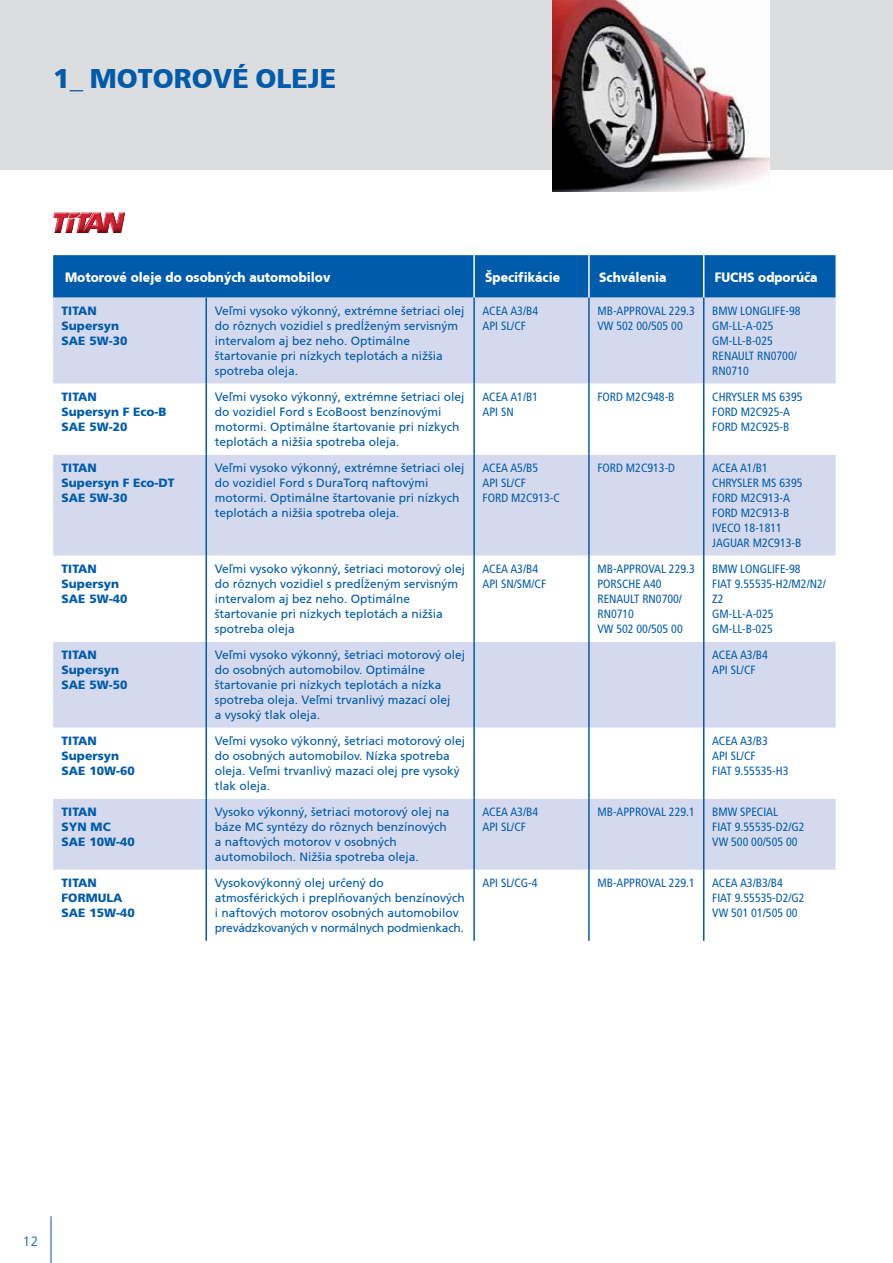
<style>
.page{position:relative;width:893px;height:1263px;background:#fff}
.page>*{position:absolute;margin:0;border:0;box-sizing:border-box;transform-origin:0 0}
.t1{font:900 27px "Frutiger CE";color:#005baa}
.t2{font:900 13.5px "Frutiger CE";color:#fff;scale:.9 1}
.t3{font:300 13.5px "Frutiger LT Std";color:#005baa}
.t4{font:12px/15px "Frutiger CE";color:#005baa}
.t5{font:condensed 12px/15px "Frutiger LT Std";color:#005baa}
.t6{font:900 12px/15px "Frutiger LT Std";color:#005baa}
</style>
<div class="page">
<div style="left:0;top:0;width:893px;height:170px;background:#dcddde"></div>
<img style="left:553px;top:0;width:217px;height:191px">
<img style="left:54px;top:212px;width:12px;height:1px">
<img style="left:75px;top:212px;width:18px;height:1px">
<svg style="left:53px;top:213px;width:72px;height:20px"></svg>
<div style="left:53px;top:255px;width:783px;height:43px;background:#005baa"></div>
<div style="left:53px;top:298px;width:783px;height:86px;background:#d4d9ee"></div>
<svg style="left:53px;top:384px;width:783px;height:557px"></svg>
<hr style="left:473px;top:255px;width:2px;height:43px;background:#fff">
<hr style="left:588px;top:255px;width:2px;height:43px;background:#fff">
<hr style="left:703px;top:255px;width:1px;height:43px;background:#fff">
<hr style="left:205px;top:298px;width:2px;height:86px;background:#005baa">
<hr style="left:473px;top:298px;width:2px;height:86px;background:#005baa">
<hr style="left:588px;top:298px;width:2px;height:86px;background:#005baa">
<hr style="left:703px;top:298px;width:1px;height:86px;background:#005baa">
<hr style="left:205px;top:384px;width:2px;height:71px;background:#005baa">
<hr style="left:205px;top:455px;width:2px;height:101px;background:#005baa">
<hr style="left:473px;top:384px;width:2px;height:71px;background:#005baa">
<hr style="left:473px;top:455px;width:2px;height:101px;background:#005baa">
<hr style="left:588px;top:384px;width:2px;height:71px;background:#005baa">
<hr style="left:588px;top:455px;width:2px;height:101px;background:#005baa">
<hr style="left:703px;top:384px;width:1px;height:71px;background:#005baa">
<hr style="left:703px;top:455px;width:1px;height:101px;background:#005baa">
<hr style="left:205px;top:556px;width:2px;height:86px;background:#005baa">
<hr style="left:473px;top:556px;width:2px;height:86px;background:#005baa">
<hr style="left:588px;top:556px;width:2px;height:86px;background:#005baa">
<hr style="left:703px;top:556px;width:1px;height:86px;background:#005baa">
<hr style="left:205px;top:642px;width:2px;height:86px;background:#005baa">
<hr style="left:205px;top:728px;width:2px;height:71px;background:#005baa">
<hr style="left:205px;top:799px;width:2px;height:71px;background:#005baa">
<hr style="left:205px;top:870px;width:2px;height:71px;background:#005baa">
<hr style="left:473px;top:642px;width:2px;height:86px;background:#005baa">
<hr style="left:473px;top:728px;width:2px;height:71px;background:#005baa">
<hr style="left:473px;top:799px;width:2px;height:71px;background:#005baa">
<hr style="left:473px;top:870px;width:2px;height:71px;background:#005baa">
<hr style="left:588px;top:642px;width:2px;height:86px;background:#005baa">
<hr style="left:588px;top:728px;width:2px;height:71px;background:#005baa">
<hr style="left:588px;top:799px;width:2px;height:71px;background:#005baa">
<hr style="left:588px;top:870px;width:2px;height:71px;background:#005baa">
<hr style="left:703px;top:642px;width:1px;height:86px;background:#005baa">
<hr style="left:703px;top:728px;width:1px;height:71px;background:#005baa">
<hr style="left:703px;top:799px;width:1px;height:71px;background:#005baa">
<hr style="left:703px;top:870px;width:1px;height:71px;background:#005baa">
<hr style="left:51px;top:1216px;width:1px;height:47px;background:#005baa">
<h1 class="t1" style="left:53px;top:63px;width:285px">1_ Motorové oleje</h1>
<p class="t2" style="left:65px;top:269px;width:296px">Motorové oleje do osobných automobilov</p>
<p class="t2" style="left:485px;top:269px;width:110px">Špecifikácie S</p>
<p class="t2" style="left:607px;top:269px;width:68px">chválenia</p>
<p class="t2" style="left:715px;top:269px;width:116px">FUCHS odporúča</p>
<p class="t6" style="left:62px;top:303px;width:67px">TITAN<br>Supersyn<br>SAE 5W-30</p>
<p class="t4" style="left:215px;top:303px;width:251px">Veľmi vysoko výkonný, extrémne šetriaci olej do rôznych vozidiel s predĺženým servisným intervalom aj bez neho. Optimálne štartovanie pri nízkych teplotách a nižšia spotreba oleja.</p>
<p class="t5" style="left:483px;top:304px;width:57px">ACEA A3/B4<br>API SL/CF</p>
<p class="t5" style="left:597px;top:304px;width:99px">MB-APPROVAL 229.3<br>VW 502 00/505 00</p>
<p class="t5" style="left:712px;top:304px;width:90px">BMW LONGLIFE-98<br>GM-LL-A-025<br>GM-LL-B-025<br>RENAULT RN0700/<br>RN0710</p>
<p class="t6" style="left:62px;top:389px;width:106px">TITAN<br>Supersyn F Eco-B<br>SAE 5W-20</p>
<p class="t4" style="left:215px;top:389px;width:251px">Veľmi vysoko výkonný, extrémne šetriaci olej do vozidiel Ford s EcoBoost benzínovými motormi. Optimálne štartovanie pri nízkych teplotách a nižšia spotreba oleja.</p>
<p class="t5" style="left:483px;top:390px;width:57px">ACEA A1/B1<br>API SN</p>
<p class="t5" style="left:597px;top:390px;width:79px">FORD M2C948-B</p>
<p class="t5" style="left:712px;top:390px;width:92px">CHRYSLER MS 6395<br>FORD M2C925-A<br>FORD M2C925-B</p>
<p class="t6" style="left:62px;top:460px;width:114px">TITAN<br>Supersyn F Eco-DT<br>SAE 5W-30</p>
<p class="t4" style="left:215px;top:460px;width:251px">Veľmi vysoko výkonný, extrémne šetriaci olej do vozidiel Ford s DuraTorq naftovými motormi. Optimálne štartovanie pri nízkych teplotách a nižšia spotreba oleja.</p>
<p class="t5" style="left:483px;top:461px;width:79px">ACEA A5/B5<br>API SL/CF<br>FORD M2C913-C</p>
<p class="t5" style="left:597px;top:461px;width:79px">FORD M2C913-D</p>
<p class="t5" style="left:712px;top:461px;width:92px">ACEA A1/B1<br>CHRYSLER MS 6395<br>FORD M2C913-A<br>FORD M2C913-B<br>IVECO 18-1811<br>JAGUAR M2C913-B</p>
<p class="t6" style="left:62px;top:561px;width:67px">TITAN<br>Supersyn<br>SAE 5W-40</p>
<p class="t4" style="left:215px;top:561px;width:252px">Veľmi vysoko výkonný, šetriaci motorový olej do rôznych vozidiel s predĺženým servisným intervalom aj bez neho. Optimálne štartovanie pri nízkych teplotách a nižšia spotreba oleja</p>
<p class="t5" style="left:483px;top:562px;width:65px">ACEA A3/B4<br>API SN/SM/CF</p>
<p class="t5" style="left:597px;top:562px;width:99px">MB-APPROVAL 229.3<br>PORSCHE A40<br>RENAULT RN0700/<br>RN0710<br>VW 502 00/505 00</p>
<p class="t5" style="left:712px;top:562px;width:115px">BMW LONGLIFE-98<br>FIAT 9.55535-H2/M2/N2/<br>Z2<br>GM-LL-A-025<br>GM-LL-B-025</p>
<p class="t6" style="left:62px;top:647px;width:67px">TITAN<br>Supersyn<br>SAE 5W-50</p>
<p class="t4" style="left:215px;top:647px;width:252px">Veľmi vysoko výkonný, šetriaci motorový olej do osobných automobilov. Optimálne štartovanie pri nízkych teplotách a nízka spotreba oleja. Veľmi trvanlivý mazací olej<br>a vysoký tlak oleja.</p>
<p class="t5" style="left:712px;top:648px;width:57px">ACEA A3/B4<br>API SL/CF</p>
<p class="t6" style="left:62px;top:733px;width:75px">TITAN<br>Supersyn<br>SAE 10W-60</p>
<p class="t4" style="left:215px;top:733px;width:252px">Veľmi vysoko výkonný, šetriaci motorový olej do osobných automobilov. Nízka spotreba oleja. Veľmi trvanlivý mazací olej pre vysoký tlak oleja.</p>
<p class="t5" style="left:712px;top:734px;width:78px">ACEA A3/B3<br>API SL/CF<br>FIAT 9.55535-H3</p>
<p class="t6" style="left:62px;top:804px;width:75px">TITAN<br>SYN MC<br>SAE 10W-40</p>
<p class="t4" style="left:215px;top:804px;width:236px">Vysoko výkonný, šetriaci motorový olej na báze MC syntézy do rôznych benzínových a naftových motorov v osobných automobiloch. Nižšia spotreba oleja.</p>
<p class="t5" style="left:483px;top:805px;width:57px">ACEA A3/B4<br>API SL/CF</p>
<p class="t5" style="left:597px;top:805px;width:99px">MB-APPROVAL 229.1</p>
<p class="t5" style="left:712px;top:805px;width:94px">BMW SPECIAL<br>FIAT 9.55535-D2/G2<br>VW 500 00/505 00</p>
<p class="t6" style="left:62px;top:875px;width:75px">TITAN<br>FORMULA<br>SAE 15W-40</p>
<p class="t4" style="left:215px;top:875px;width:252px">Vysokovýkonný olej určený do atmosférických i preplňovaných benzínových i naftových motorov osobných automobilov prevádzkovaných v normálnych podmienkach.</p>
<p class="t5" style="left:483px;top:876px;width:56px">API SL/CG-4</p>
<p class="t5" style="left:597px;top:876px;width:99px">MB-APPROVAL 229.1</p>
<p class="t5" style="left:712px;top:876px;width:94px">ACEA A3/B3/B4<br>FIAT 9.55535-D2/G2<br>VW 501 01/505 00</p>
<p class="t3" style="left:23px;top:1234px;width:17px">12</p>
</div>
